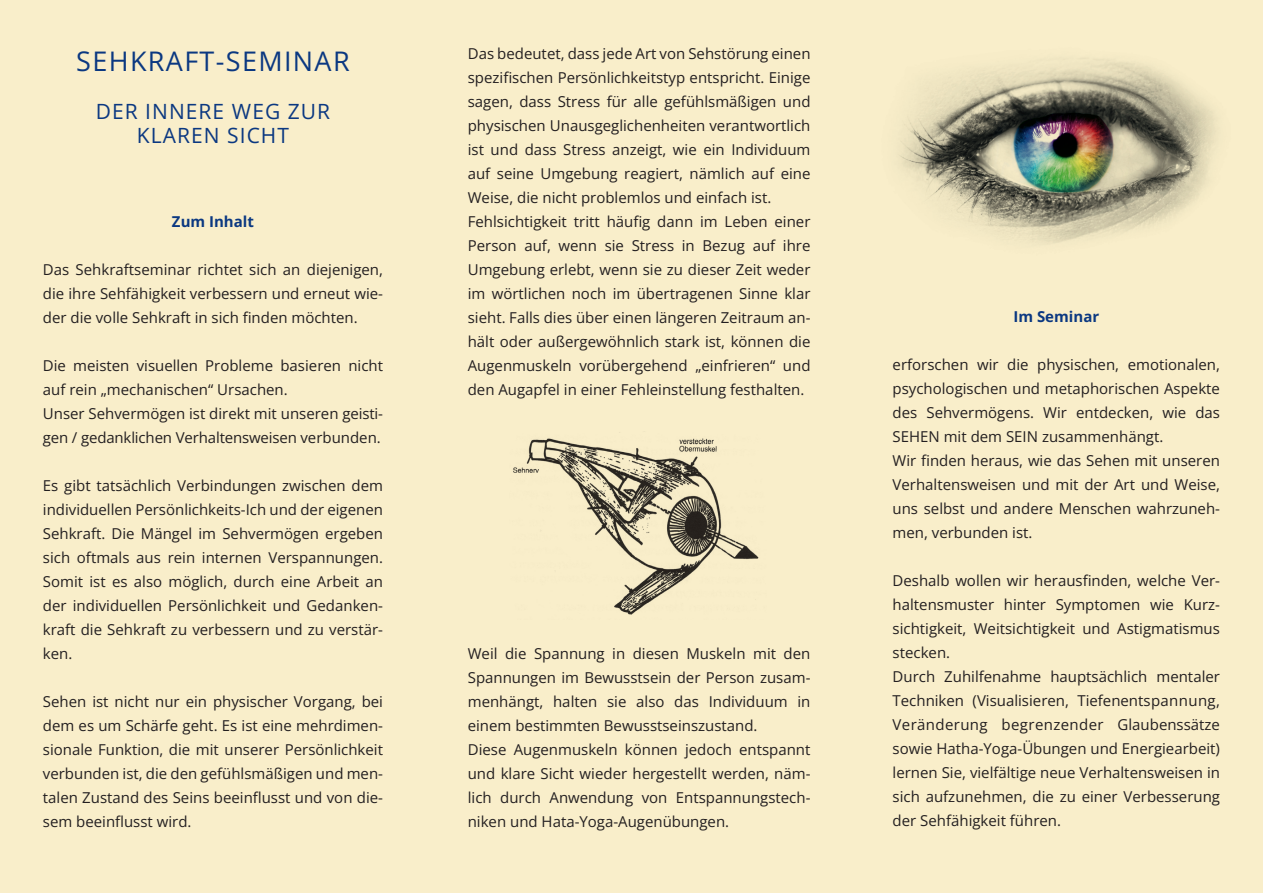
<style>
.page{position:relative;width:1263px;height:893px;background:#f9eeca}
.page>*{position:absolute;margin:0;border:0;box-sizing:border-box;transform-origin:0 0}
.t1{font:27px "Open Sans";letter-spacing:.05em;color:#0b3881}
.t2{font:21px/24px "Open Sans";letter-spacing:.05em;color:#0b3881;text-align:center}
.t3{font:15px/24px "Open Sans";color:#231f20}
.t4{font:700 15px "Open Sans";color:#0b3881}
</style>
<div class="page">
<img style="left:898px;top:58px;width:319px;height:186px">
<img style="left:513px;top:432px;width:246px;height:183px">
<h1 class="t1" style="left:76px;top:43px;width:275px">SEHKRAFT-SEMINAR</h1>
<h2 class="t2" style="left:96px;top:99px;width:236px">DER INNERE WEG ZUR<br>KLAREN SICHT</h2>
<p class="t4" style="left:172px;top:211px;width:83px">Zum Inhalt</p>
<p class="t3" style="left:43px;top:257px;width:342px;text-align:justify">Das Sehkraftseminar richtet sich an diejenigen, die ihre Sehfähigkeit verbessern und erneut wie&shy;der die volle Sehkraft in sich finden möchten.</p>
<p class="t3" style="left:43px;top:353px;width:342px">Die meisten visuellen Probleme basieren nicht auf rein „mechanischen“ Ursachen.<br>Unser Sehvermögen ist direkt mit unseren geisti&shy;gen / gedanklichen Verhaltensweisen verbunden.</p>
<p class="t3" style="left:43px;top:473px;width:342px;text-align:justify">Es gibt tatsächlich Verbindungen zwischen dem individuellen Persönlichkeits-Ich und der eigenen Sehkraft. Die Mängel im Sehvermögen ergeben sich oftmals aus rein internen Verspannungen.<br>Somit ist es also möglich, durch eine Arbeit an der individuellen Persönlichkeit und Gedanken&shy;kraft die Sehkraft zu verbessern und zu verstär&shy;ken.</p>
<p class="t3" style="left:43px;top:689px;width:342px;text-align:justify">Sehen ist nicht nur ein physischer Vorgang, bei dem es um Schärfe geht. Es ist eine mehrdimen&shy;sionale Funktion, die mit unserer Persönlichkeit verbunden ist, die den gefühlsmäßigen und men&shy;talen Zustand des Seins beeinflusst und von die&shy;sem beeinflusst wird.</p>
<p class="t3" style="left:468px;top:41px;width:344px">Das bedeutet, dass jede Art von Sehstörung einen spezifischen Persönlichkeitstyp entspricht. Einige sagen, dass Stress für alle gefühlsmäßigen und physischen Unausgeglichenheiten verantwortlich ist und dass Stress anzeigt, wie ein Individuum auf seine Umgebung reagiert, nämlich auf eine Weise, die nicht problemlos und einfach ist.<br>Fehlsichtigkeit tritt häufig dann im Leben einer Person auf, wenn sie Stress in Bezug auf ihre Umgebung erlebt, wenn sie zu dieser Zeit weder im wörtlichen noch im übertragenen Sinne klar sieht. Falls dies über einen längeren Zeitraum an&shy;hält oder außergewöhnlich stark ist, können die Augenmuskeln vorübergehend „einfrieren“ und den Augapfel in einer Fehleinstellung festhalten.</p>
<p class="t3" style="left:468px;top:641px;width:344px">Weil die Spannung in diesen Muskeln mit den Spannungen im Bewusstsein der Person zusam&shy;menhängt, halten sie also das Individuum in einem bestimmten Bewusstseinszustand.<br>Diese Augenmuskeln können jedoch entspannt und klare Sicht wieder hergestellt werden, näm&shy;lich durch Anwendung von Entspannungstech&shy;niken und Hata-Yoga-Augenübungen.</p>
<p class="t4" style="left:1013px;top:307px;width:87px">Im Seminar</p>
<p class="t3" style="left:892px;top:353px;width:329px">erforschen wir die physischen, emotionalen, psychologischen und metaphorischen Aspekte des Sehvermögens. Wir entdecken, wie das SEHEN mit dem SEIN zusammenhängt.<br>Wir finden heraus, wie das Sehen mit unseren Verhaltensweisen und mit der Art und Weise, uns selbst und andere Menschen wahrzuneh&shy;men, verbunden ist.</p>
<p class="t3" style="left:892px;top:569px;width:329px">Deshalb wollen wir herausfinden, welche Ver&shy;haltensmuster hinter Symptomen wie Kurz&shy;sichtigkeit, Weitsichtigkeit und Astigmatismus stecken.<br>Durch Zuhilfenahme hauptsächlich mentaler Techniken (Visualisieren, Tiefenentspannung, Veränderung begrenzender Glaubenssätze sowie Hatha-Yoga-Übungen und Energiearbeit) lernen Sie, vielfältige neue Verhaltensweisen in sich aufzunehmen, die zu einer Verbesserung der Sehfähigkeit führen.</p>
</div>
